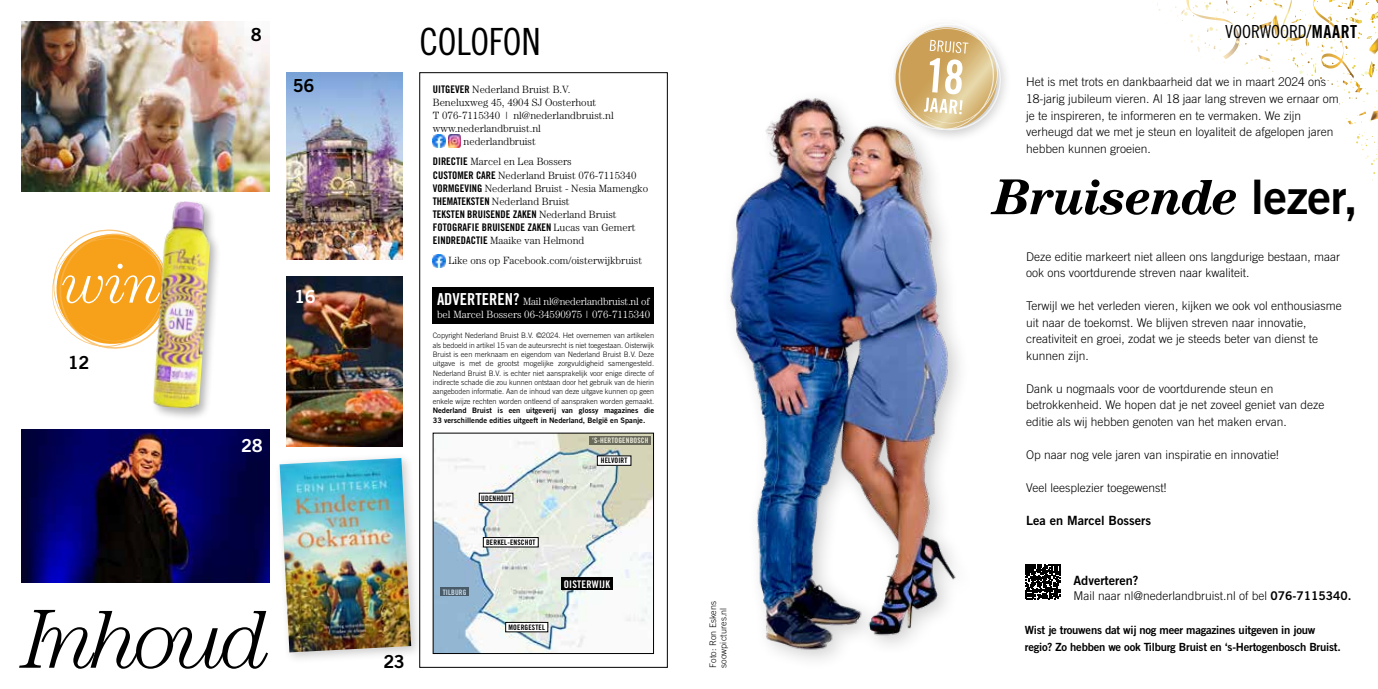
<style>
.page{position:relative;width:1378px;height:689px;background:#fff}
.page>*{position:absolute;margin:0;border:0;box-sizing:border-box;transform-origin:0 0}
.t1{font:italic 300 84px "Century Std";letter-spacing:-.075em;color:#000}
.t2{font:italic 300 56.55px "Century Std";color:#fff}
.t3{font:italic 700 50.4px "Century Std";letter-spacing:-.02em;color:#000}
.t4{font:37.5px "Trade Gothic LT Std Cn 18";letter-spacing:-.005em;color:#000}
.t5{font:18px "Trade Gothic LT Std Cn 18";color:#000}
.t6{font:18px "Trade Gothic LT Std Bd 2";color:#000}
.t7{font:18px "Trade Gothic LT Std Bd 2";color:#fff}
.t8{font:12.75px "Trade Gothic LT Std Bd 2";color:#000}
.t9{font:300 12px/16.5px "Trade Gothic LT Std";color:#000}
.t10{font:11.25px/17px "Trade Gothic LT Std Bd 2";letter-spacing:-.02em;color:#000}
.t11{font:300 10.5px/13.2px "Century Std";color:#000}
.t12{font:300 10.5px/13.2px "Century Std";color:#fff}
.t13{font:10.5px/13.2px "Trade Gothic LT Std Bd Cn 20";color:#000}
.t14{font:10.5px "Trade Gothic LT Std Bd Cn 20";letter-spacing:.02em;color:#fff}
.t15{font:300 9px/10.5px "Trade Gothic LT Std";letter-spacing:.01em;color:#000}
.t16{font:300 7.5px/9.3px "Trade Gothic LT Std";color:#000;text-align:justify}
.t17{font:7.5px/9.3px "Trade Gothic LT Std Bd 2";color:#000}
.t18{font:7.5px "Trade Gothic LT Std Bd Cn 20";letter-spacing:.02em;color:#000}
.t19{font:7.5px "Trade Gothic LT Std Bd Cn 20";letter-spacing:.02em;color:#fff}
.s1{font-family:"Trade Gothic LT Std Bd Cn 20";font-weight:400}
.s2{font-family:"Century Std";font-weight:300}
.s3{font-family:"Trade Gothic LT Std Bd Cn 20";font-weight:400;font-size:16.5px}
.s4{font-family:"Trade Gothic LT Std Bd Cn 20"}
.s5{font-family:"Trade Gothic LT Std Bd 2";font-weight:400;font-style:normal;font-size:47.55px}
.s6{font-family:"Trade Gothic LT Std Bd 2";font-weight:400}
</style>
<div class="page">
<svg style="left:1157px;top:3px;width:221px;height:178px"></svg>
<img style="left:730px;top:98px;width:230px;height:560px">
<svg style="left:1025px;top:564px;width:35px;height:35px"></svg>
<div style="left:1182px;top:0;width:196px;height:88px;background:#fff"></div>
<div style="left:886px;top:15px;width:128px;height:128px;background:#000;opacity:.2"></div>
<svg style="left:891px;top:21px;width:111px;height:110px"></svg>
<svg style="left:433px;top:135px;width:28px;height:12px"></svg>
<svg style="left:433px;top:254px;width:12px;height:13px"></svg>
<div style="left:433px;top:287px;width:221px;height:36px;background:#000"></div>
<img style="left:435px;top:435px;width:217px;height:217px">
<div style="left:433px;top:433px;width:221px;height:221px;border:1px solid #000"></div>
<div style="left:561px;top:578px;width:51px;height:12px;background:#000"></div>
<div style="left:479px;top:493px;width:34px;height:10px;background:#fff"></div>
<div style="left:479px;top:493px;width:34px;height:10px;border:1px solid #000"></div>
<div style="left:597px;top:456px;width:34px;height:9px;background:#fff"></div>
<div style="left:506px;top:622px;width:42px;height:10px;background:#fff"></div>
<div style="left:505px;top:622px;width:43px;height:10px;border:1px solid #000"></div>
<div style="left:483px;top:537px;width:55px;height:10px;background:#fff"></div>
<div style="left:483px;top:537px;width:55px;height:10px;border:1px solid #000"></div>
<div style="left:441px;top:588px;width:28px;height:8px;background:#495b69"></div>
<div style="left:590px;top:436px;width:61px;height:8px;background:#6a6a5b"></div>
<img style="left:21px;top:429px;width:249px;height:154px">
<img style="left:21px;top:21px;width:249px;height:170px">
<img style="left:287px;top:276px;width:115px;height:170px">
<img style="left:287px;top:72px;width:115px;height:187px">
<div style="left:274px;top:452px;width:149px;height:212px;background:#000;opacity:.2"></div>
<img style="left:280px;top:458px;width:131px;height:194px">
<svg style="left:52px;top:229px;width:99px;height:120px"></svg>
<div style="left:151px;top:199px;width:71px;height:222px;background:#000;opacity:.3"></div>
<img style="left:153px;top:200px;width:60px;height:209px">
<h3 class="t6" style="left:251px;top:23px;width:12px">8</h3>
<h3 class="t6" style="left:293px;top:74px;width:23px">56</h3>
<h2 class="t2" style="left:62px;top:251px;width:101px">win</h2>
<h3 class="t6" style="left:68px;top:352px;width:23px">12</h3>
<h3 class="t7" style="left:294px;top:286px;width:23px">16</h3>
<h3 class="t7" style="left:241px;top:434px;width:23px">28</h3>
<h1 class="t1" style="left:23px;top:591px;width:249px">Inhoud</h1>
<h3 class="t6" style="left:384px;top:650px;width:23px">23</h3>
<h3 class="t4" style="left:419px;top:20px;width:123px">COLOFON</h3>
<p class="t11" style="left:433px;top:83px;width:139px"><span class="s1">UITGEVER</span> Nederland Bruist B.V.</p>
<p class="t11" style="left:433px;top:96px;width:165px">Beneluxweg 45, 4904 SJ Oosterhout</p>
<p class="t11" style="left:433px;top:109px;width:182px">T 076-7115340 | nl@nederlandbruist.nl</p>
<p class="t11" style="left:433px;top:121px;width:110px">www.nederlandbruist.nl</p>
<p class="t11" style="left:464px;top:134px;width:74px">nederlandbruist</p>
<p class="t11" style="left:433px;top:155px;width:217px"><span class="s1">DIRECTIE</span> Marcel en Lea Bossers<br><span class="s1">CUSTOMER CARE</span> Nederland Bruist 076-7115340<br><span class="s1">VORMGEVING</span> Nederland Bruist - Nesia Mamengko <span class="s1">THEMATEKSTEN</span> Nederland Bruist</p>
<p class="t13" style="left:433px;top:207px;width:204px">TEKSTEN BRUISENDE ZAKEN <span class="s2">Nederland Bruist<br></span>FOTOGRAFIE BRUISENDE ZAKEN <span class="s2">Lucas van Gemert</span></p>
<p class="t11" style="left:448px;top:230px;width:195px;line-height:20.2px;text-indent:-15px"><span class="s1">EINDREDACTIE</span> Maaike van Helmond<br>Like ons op Facebook.com/oisterwijkbruist</p>
<p class="t12" style="left:437px;top:294px;width:215px"><span class="s3">ADVERTEREN?</span> Mail nl@nederlandbruist.nl of bel Marcel Bossers 06-34590975 | 076-7115340</p>
<p class="t16" style="left:433px;top:331px;width:223px">Copyright Nederland Bruist B.V. ©2024. Het overnemen van artikelen als bedoeld in artikel 15 van de auteursrecht is niet toegestaan. Oisterwijk Bruist is een merknaam en eigendom van Nederland Bruist B.V. Deze uitgave is met de grootst mogelijke zorgvuldigheid samengesteld.<br>Nederland Bruist B.V. is echter niet aansprakelijk voor enige directe of indirecte schade die zou kunnen ontstaan door het gebruik van de hierin aangeboden informatie. Aan de inhoud van deze uitgave kunnen op geen enkele wijze rechten worden ontleend of aanspraken worden gemaakt.</p>
<p class="t17" style="left:433px;top:406px;width:223px">Nederland Bruist is een uitgeverij van glossy magazines die<br>33 verschillende edities uitgeeft in Nederland, België en Spanje.</p>
<p class="t19" style="left:592px;top:436px;width:58px">‘S-HERTOGENBOSCH</p>
<p class="t18" style="left:481px;top:493px;width:31px">UDENHOUT</p>
<p class="t18" style="left:486px;top:538px;width:51px">BERKEL-ENSCHOT</p>
<p class="t19" style="left:443px;top:587px;width:25px">TILBURG</p>
<p class="t18" style="left:508px;top:622px;width:38px">MOERGESTEL</p>
<p class="t18" style="left:601px;top:456px;width:28px">HELVOIRT</p>
<p class="t14" style="left:564px;top:577px;width:48px">OISTERWIJK</p>
<p class="t15" style="left:707px;top:668px;width:68px;rotate:-90deg">Foto: Ron Eskens soowpictures.nl</p>
<h3 class="t5" style="left:1225px;top:21px;width:133px">VOORWOORD/<span class="s4">MAART</span></h3>
<p class="t9" style="left:1026px;top:74px;width:314px">Het is met trots en dankbaarheid dat we in maart 2024 ons 18-jarig jubileum vieren. Al 18 jaar lang streven we ernaar om je te inspireren, te informeren en te vermaken. We zijn verheugd dat we met je steun en loyaliteit de afgelopen jaren hebben kunnen groeien.</p>
<h3 class="t3" style="left:993px;top:168px;width:366px">Bruisende <span class="s5">lezer,</span></h3>
<p class="t9" style="left:1026px;top:248px;width:316px">Deze editie markeert niet alleen ons langdurige bestaan, maar ook ons voortdurende streven naar kwaliteit.</p>
<p class="t9" style="left:1026px;top:297px;width:317px">Terwijl we het verleden vieren, kijken we ook vol enthousiasme uit naar de toekomst. We blijven streven naar innovatie, creativiteit en groei, zodat we je steeds beter van dienst te kunnen zijn.</p>
<p class="t9" style="left:1026px;top:380px;width:300px">Dank u nogmaals voor de voortdurende steun en betrokkenheid. We hopen dat je net zoveel geniet van deze editie als wij hebben genoten van het maken ervan.</p>
<p class="t9" style="left:1026px;top:446px;width:254px">Op naar nog vele jaren van inspiratie en innovatie!</p>
<p class="t9" style="left:1026px;top:479px;width:142px">Veel leesplezier toegewenst!</p>
<p class="t8" style="left:1026px;top:512px;width:126px">Lea en Marcel Bossers</p>
<p class="t8" style="left:1073px;top:573px;width:67px">Adverteren?</p>
<p class="t9" style="left:1073px;top:587px;width:279px">Mail naar nl@nederlandbruist.nl of bel <span class="s6">076-7115340.</span></p>
<p class="t10" style="left:1025px;top:621px;width:317px">Wist je trouwens dat wij nog meer magazines uitgeven in jouw regio? Zo hebben we ook Tilburg Bruist en ‘s-Hertogenbosch Bruist.</p>
</div>
